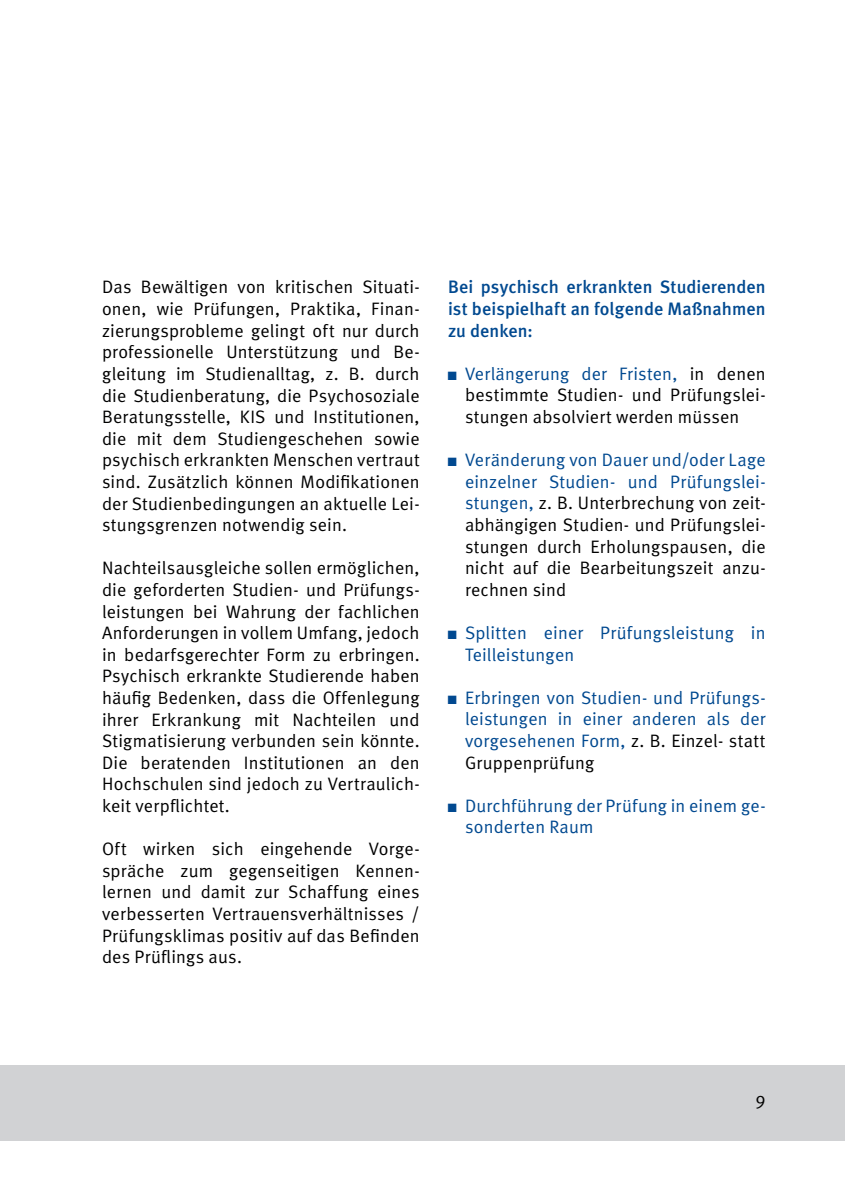
<style>
.page{position:relative;width:845px;height:1202px;background:#fff}
.page>*{position:absolute;margin:0;border:0;box-sizing:border-box;transform-origin:0 0}
.t1{font:18px/21.6px "Meta Normal";letter-spacing:.01em;color:#010100;text-align:justify}
.t2{font:18px/21.6px "Meta Normal";letter-spacing:.01em;color:#014990}
.t3{font:500 18px/21.6px "Meta";letter-spacing:.005em;color:#014990;text-align:justify}
.s1{font-family:"Arial Narrow";color:#014990}
.s2{color:#014990}
.s3{font-family:"Arial Narrow"}
.s4{color:#010100}
</style>
<div class="page">
<div style="left:0;top:1066px;width:845px;height:75px;background:#d1d2d4"></div>
<p class="t1" style="left:102px;top:276px;width:319px">Das Bewältigen von kritischen Situati&shy;onen, wie Prüfungen, Praktika, Finan&shy;zierungsprobleme gelingt oft nur durch professionelle Unterstützung und Be&shy;gleitung im Studienalltag, z. B. durch die Studienberatung, die Psychosoziale Beratungsstelle, KIS und Institutionen, die mit dem Studiengeschehen sowie psychisch erkrankten Menschen vertraut sind. Zusätzlich können Modifikationen der Studienbedingungen an aktuelle Lei&shy;stungsgrenzen notwendig sein.</p>
<p class="t1" style="left:102px;top:557px;width:319px">Nachteilsausgleiche sollen ermöglichen, die geforderten Studien- und Prüfungs&shy;leistungen bei Wahrung der fachlichen Anforderungen in vollem Umfang, jedoch in bedarfsgerechter Form zu erbringen.<br>Psychisch erkrankte Studierende haben häufig Bedenken, dass die Offenlegung ihrer Erkrankung mit Nachteilen und Stigmatisierung verbunden sein könnte.<br>Die beratenden Institutionen an den Hochschulen sind jedoch zu Vertraulich&shy;keit verpflichtet.</p>
<p class="t1" style="left:102px;top:838px;width:319px">Oft wirken sich eingehende Vorge&shy;spräche zum gegenseitigen Kennen&shy;lernen und damit zur Schaffung eines verbesserten Vertrauensverhältnisses / Prüfungsklimas positiv auf das Befinden des Prüflings aus.</p>
<p class="t3" style="left:448px;top:276px;width:319px">Bei psychisch erkrankten Studierenden ist beispielhaft an folgende Maßnahmen zu denken:</p>
<p class="t1" style="left:465px;top:362px;width:302px;text-indent:-17px"><span class="s1">■</span> <span class="s2">Verlängerung der Fristen,</span> in denen bestimmte Studien- und Prüfungslei&shy;stungen absolviert werden müssen</p>
<p class="t1" style="left:465px;top:449px;width:302px;text-indent:-17px"><span class="s1">■</span> <span class="s2">Veränderung von Dauer und/oder Lage einzelner Studien- und Prüfungslei&shy;stungen,</span> z. B. Unterbrechung von zeit&shy;abhängigen Studien- und Prüfungslei&shy;stungen durch Erholungspausen, die nicht auf die Bearbeitungszeit anzu&shy;rechnen sind</p>
<p class="t2" style="left:465px;top:622px;width:302px;text-indent:-17px"><span class="s3">■</span> Splitten einer Prüfungsleistung in<br>Teilleistungen</p>
<p class="t2" style="left:465px;top:686px;width:302px;text-align:justify;text-indent:-17px"><span class="s3">■</span> Erbringen von Studien- und Prüfungs&shy;leistungen in einer anderen als der vorgesehenen Form, <span class="s4">z. B. Einzel- statt Gruppenprüfung</span></p>
<p class="t2" style="left:465px;top:794px;width:301px;text-indent:-17px"><span class="s3">■</span> Durchführung der Prüfung in einem ge&shy;sonderten Raum</p>
<p class="t1" style="left:755px;top:1087px;width:12px">9</p>
</div>
